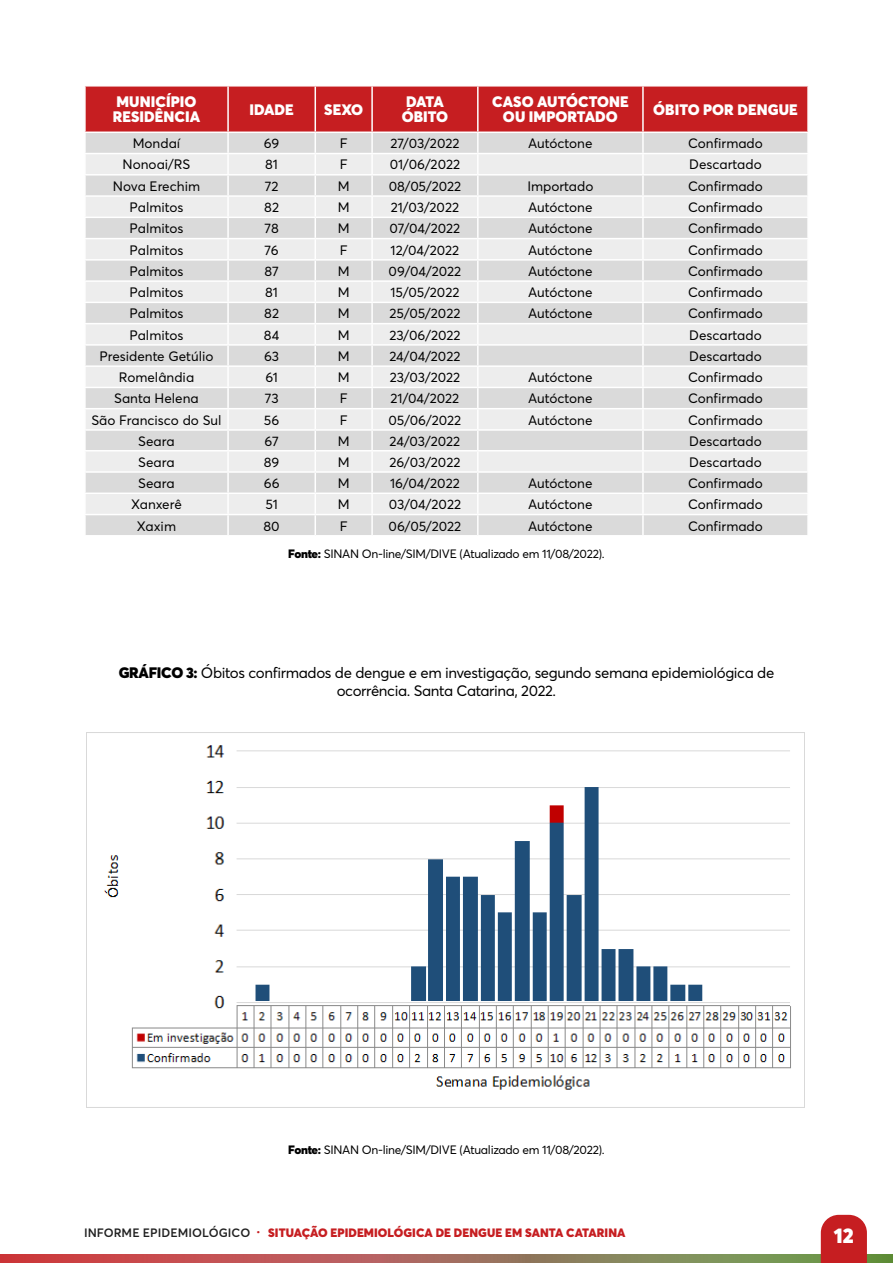
<style>
.page{position:relative;width:893px;height:1263px;background:#fff}
.page>*{position:absolute;margin:0;border:0;box-sizing:border-box;transform-origin:0 0}
.t1{font:900 21px "Averta";color:#fff}
.t2{font:15px/18px "Averta";letter-spacing:-.025em;color:#000;text-align:center}
.t3{font:900 15px/15px "Averta";letter-spacing:.005em;color:#fff}
.t4{font:900 15px/15px "Averta";letter-spacing:-.03em;color:#fff}
.t5{font:13.5px "Averta";color:#000}
.t6{font:12px "Averta";letter-spacing:-.025em;color:#000}
.t7{font:900 12px "Averta";letter-spacing:.005em;color:#c61e21}
.s1{font-weight:900}
.s2{font-weight:600;color:#202020}
</style>
<div class="page">
<svg style="left:0;top:1254px;width:385px;height:9px;background:#c44e50"></svg>
<svg style="left:385px;top:1254px;width:508px;height:9px;background:#89835a"></svg>
<svg style="left:821px;top:1215px;width:46px;height:48px;background:#c92b2e"></svg>
<svg style="left:85px;top:86px;width:723px;height:449px;background:#e2d1d1"></svg>
<hr style="left:372px;top:514px;width:106px;height:1px;background:#fff">
<hr style="left:371px;top:515px;width:2px;height:20px;background:#fff">
<hr style="left:478px;top:514px;width:165px;height:1px;background:#fff">
<hr style="left:477px;top:515px;width:2px;height:20px;background:#fff">
<hr style="left:643px;top:514px;width:166px;height:1px;background:#fff">
<hr style="left:642px;top:515px;width:2px;height:20px;background:#fff">
<hr style="left:807px;top:515px;width:2px;height:20px;background:#fff">
<img style="left:86px;top:732px;width:718px;height:375px">
<p class="t3" style="left:113px;top:94px;width:89px">MUNICÍPIO<br>RESIDÊNCIA</p>
<p class="t3" style="left:249px;top:102px;width:46px">IDADE</p>
<p class="t3" style="left:324px;top:102px;width:40px">SEXO</p>
<p class="t4" style="left:402px;top:94px;width:48px">DATA<br>ÓBITO</p>
<p class="t3" style="left:492px;top:94px;width:138px;text-align:center">CASO AUTÓCTONE<br>OU IMPORTADO</p>
<p class="t3" style="left:653px;top:102px;width:146px">ÓBITO POR DENGUE</p>
<p class="t5" style="left:133px;top:135px;width:49px">Mondaí</p>
<p class="t5" style="left:264px;top:135px;width:17px">69</p>
<p class="t5" style="left:340px;top:135px;width:9px">F</p>
<p class="t5" style="left:390px;top:135px;width:71px">27/03/2022</p>
<p class="t5" style="left:528px;top:135px;width:66px">Autóctone</p>
<p class="t5" style="left:688px;top:135px;width:76px">Confirmado</p>
<p class="t5" style="left:123px;top:156px;width:69px">Nonoai/RS</p>
<p class="t5" style="left:265px;top:156px;width:14px">81</p>
<p class="t5" style="left:340px;top:156px;width:9px">F</p>
<p class="t5" style="left:390px;top:156px;width:72px">01/06/2022</p>
<p class="t5" style="left:689px;top:156px;width:74px">Descartado</p>
<p class="t5" style="left:113px;top:178px;width:89px">Nova Erechim</p>
<p class="t5" style="left:265px;top:178px;width:15px">72</p>
<p class="t5" style="left:338px;top:178px;width:13px">M</p>
<p class="t5" style="left:389px;top:178px;width:74px">08/05/2022</p>
<p class="t5" style="left:527px;top:178px;width:68px">Importado</p>
<p class="t5" style="left:688px;top:178px;width:76px">Confirmado</p>
<p class="t5" style="left:130px;top:199px;width:55px">Palmitos</p>
<p class="t5" style="left:264px;top:199px;width:16px">82</p>
<p class="t5" style="left:338px;top:199px;width:13px">M</p>
<p class="t5" style="left:391px;top:199px;width:70px">21/03/2022</p>
<p class="t5" style="left:528px;top:199px;width:66px">Autóctone</p>
<p class="t5" style="left:688px;top:199px;width:76px">Confirmado</p>
<p class="t5" style="left:130px;top:220px;width:55px">Palmitos</p>
<p class="t5" style="left:265px;top:220px;width:16px">78</p>
<p class="t5" style="left:338px;top:220px;width:13px">M</p>
<p class="t5" style="left:390px;top:220px;width:72px">07/04/2022</p>
<p class="t5" style="left:528px;top:220px;width:66px">Autóctone</p>
<p class="t5" style="left:688px;top:220px;width:76px">Confirmado</p>
<p class="t5" style="left:130px;top:241px;width:55px">Palmitos</p>
<p class="t5" style="left:265px;top:241px;width:16px">76</p>
<p class="t5" style="left:340px;top:241px;width:9px">F</p>
<p class="t5" style="left:391px;top:241px;width:70px">12/04/2022</p>
<p class="t5" style="left:528px;top:241px;width:66px">Autóctone</p>
<p class="t5" style="left:688px;top:241px;width:76px">Confirmado</p>
<p class="t5" style="left:130px;top:263px;width:55px">Palmitos</p>
<p class="t5" style="left:264px;top:263px;width:16px">87</p>
<p class="t5" style="left:338px;top:263px;width:13px">M</p>
<p class="t5" style="left:389px;top:263px;width:74px">09/04/2022</p>
<p class="t5" style="left:528px;top:263px;width:66px">Autóctone</p>
<p class="t5" style="left:688px;top:263px;width:76px">Confirmado</p>
<p class="t5" style="left:130px;top:284px;width:55px">Palmitos</p>
<p class="t5" style="left:265px;top:284px;width:14px">81</p>
<p class="t5" style="left:338px;top:284px;width:13px">M</p>
<p class="t5" style="left:390px;top:284px;width:70px">15/05/2022</p>
<p class="t5" style="left:528px;top:284px;width:66px">Autóctone</p>
<p class="t5" style="left:688px;top:284px;width:76px">Confirmado</p>
<p class="t5" style="left:130px;top:305px;width:55px">Palmitos</p>
<p class="t5" style="left:264px;top:305px;width:16px">82</p>
<p class="t5" style="left:338px;top:305px;width:13px">M</p>
<p class="t5" style="left:389px;top:305px;width:72px">25/05/2022</p>
<p class="t5" style="left:528px;top:305px;width:66px">Autóctone</p>
<p class="t5" style="left:688px;top:305px;width:76px">Confirmado</p>
<p class="t5" style="left:130px;top:326px;width:55px">Palmitos</p>
<p class="t5" style="left:264px;top:326px;width:17px">84</p>
<p class="t5" style="left:338px;top:326px;width:13px">M</p>
<p class="t5" style="left:389px;top:326px;width:73px">23/06/2022</p>
<p class="t5" style="left:689px;top:326px;width:74px">Descartado</p>
<p class="t5" style="left:99px;top:348px;width:116px">Presidente Getúlio</p>
<p class="t5" style="left:264px;top:348px;width:17px">63</p>
<p class="t5" style="left:338px;top:348px;width:13px">M</p>
<p class="t5" style="left:389px;top:348px;width:73px">24/04/2022</p>
<p class="t5" style="left:689px;top:348px;width:74px">Descartado</p>
<p class="t5" style="left:119px;top:369px;width:77px">Romelândia</p>
<p class="t5" style="left:265px;top:369px;width:14px">61</p>
<p class="t5" style="left:338px;top:369px;width:13px">M</p>
<p class="t5" style="left:390px;top:369px;width:72px">23/03/2022</p>
<p class="t5" style="left:528px;top:369px;width:66px">Autóctone</p>
<p class="t5" style="left:688px;top:369px;width:76px">Confirmado</p>
<p class="t5" style="left:114px;top:390px;width:86px">Santa Helena</p>
<p class="t5" style="left:265px;top:390px;width:15px">73</p>
<p class="t5" style="left:340px;top:390px;width:9px">F</p>
<p class="t5" style="left:391px;top:390px;width:70px">21/04/2022</p>
<p class="t5" style="left:528px;top:390px;width:66px">Autóctone</p>
<p class="t5" style="left:688px;top:390px;width:76px">Confirmado</p>
<p class="t5" style="left:91px;top:411px;width:132px">São Francisco do Sul</p>
<p class="t5" style="left:264px;top:411px;width:17px">56</p>
<p class="t5" style="left:340px;top:411px;width:9px">F</p>
<p class="t5" style="left:389px;top:411px;width:74px">05/06/2022</p>
<p class="t5" style="left:528px;top:411px;width:66px">Autóctone</p>
<p class="t5" style="left:688px;top:411px;width:76px">Confirmado</p>
<p class="t5" style="left:138px;top:432px;width:38px">Seara</p>
<p class="t5" style="left:264px;top:432px;width:16px">67</p>
<p class="t5" style="left:338px;top:432px;width:13px">M</p>
<p class="t5" style="left:390px;top:432px;width:72px">24/03/2022</p>
<p class="t5" style="left:689px;top:432px;width:74px">Descartado</p>
<p class="t5" style="left:138px;top:453px;width:38px">Seara</p>
<p class="t5" style="left:264px;top:453px;width:17px">89</p>
<p class="t5" style="left:338px;top:453px;width:13px">M</p>
<p class="t5" style="left:389px;top:453px;width:73px">26/03/2022</p>
<p class="t5" style="left:689px;top:453px;width:74px">Descartado</p>
<p class="t5" style="left:138px;top:475px;width:38px">Seara</p>
<p class="t5" style="left:264px;top:475px;width:17px">66</p>
<p class="t5" style="left:338px;top:475px;width:13px">M</p>
<p class="t5" style="left:390px;top:475px;width:71px">16/04/2022</p>
<p class="t5" style="left:528px;top:475px;width:66px">Autóctone</p>
<p class="t5" style="left:688px;top:475px;width:76px">Confirmado</p>
<p class="t5" style="left:131px;top:496px;width:52px">Xanxerê</p>
<p class="t5" style="left:265px;top:496px;width:14px">51</p>
<p class="t5" style="left:338px;top:496px;width:13px">M</p>
<p class="t5" style="left:389px;top:496px;width:74px">03/04/2022</p>
<p class="t5" style="left:528px;top:496px;width:66px">Autóctone</p>
<p class="t5" style="left:688px;top:496px;width:76px">Confirmado</p>
<p class="t5" style="left:137px;top:517px;width:41px">Xaxim</p>
<p class="t5" style="left:264px;top:517px;width:18px">80</p>
<p class="t5" style="left:340px;top:517px;width:9px">F</p>
<p class="t5" style="left:389px;top:517px;width:74px">06/05/2022</p>
<p class="t5" style="left:528px;top:517px;width:66px">Autóctone</p>
<p class="t5" style="left:688px;top:517px;width:76px">Confirmado</p>
<p class="t6" style="left:288px;top:547px;width:318px"><span class="s1">Fonte:</span> SINAN On-line/SIM/DIVE (Atualizado em 11/08/2022).</p>
<p class="t2" style="left:119px;top:664px;width:657px"><span class="s1">GRÁFICO 3:</span> Óbitos confirmados de dengue e em investigação, segundo semana epidemiológica de ocorrência. Santa Catarina, 2022.</p>
<p class="t6" style="left:288px;top:1142px;width:318px"><span class="s1">Fonte:</span> SINAN On-line/SIM/DIVE (Atualizado em 11/08/2022).</p>
<p class="t7" style="left:84px;top:1225px;width:543px"><span class="s2">INFORME EPIDEMIOLÓGICO</span> · SITUAÇÃO EPIDEMIOLÓGICA DE DENGUE EM SANTA CATARINA</p>
<h1 class="t1" style="left:834px;top:1222px;width:21px">12</h1>
</div>
